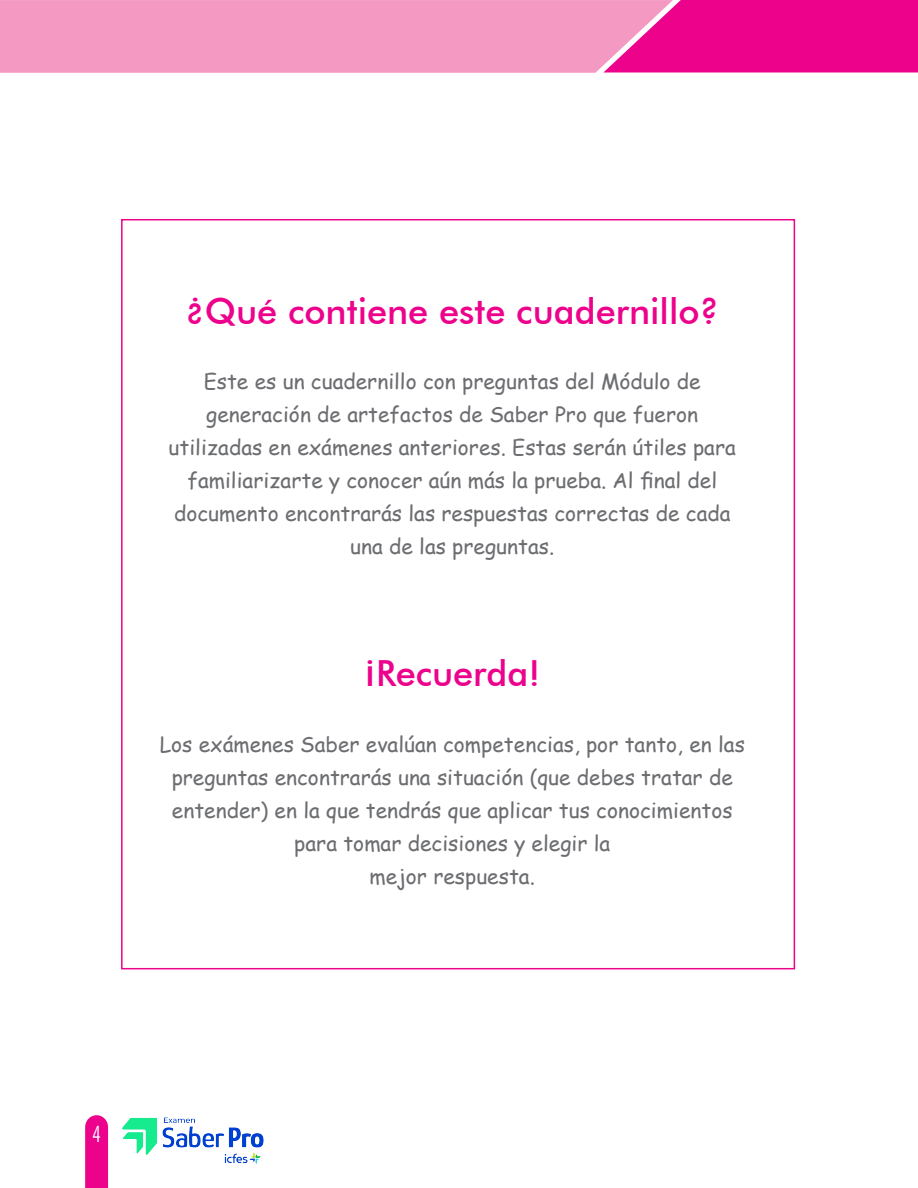
<style>
.page{position:relative;width:918px;height:1188px;background:#fff}
.page>*{position:absolute;margin:0;border:0;box-sizing:border-box;transform-origin:0 0}
.SUBTITULO{font:500 36px "Futura BT";color:#ed028c}
.texco_corrido{font:500 36px "Futura BT";color:#ed028c}
.t1{font:300 condensed 22.5px "Futura BT";color:#fff}
.texco_corrido-2{font:21px/33px "Comic Sans MS";color:#6c6d70;text-align:center}
</style>
<div class="page">
<svg style="left:85px;top:1115px;width:23px;height:73px;background:#ed0d91"></svg>
<div style="left:673px;top:0;width:245px;height:73px;background:#ed028c"></div>
<svg style="left:0;top:0;width:673px;height:73px;background:#f394c0"></svg>
<img style="left:123px;top:1117px;width:140px;height:46px">
<p class="SUBTITULO" style="left:185px;top:289px;width:535px">¿Qué contiene este cuadernillo?</p>
<p class="texco_corrido-2" style="left:169px;top:365px;width:569px">Este es un cuadernillo con preguntas del Módulo de generación de artefactos de Saber Pro que fueron utilizadas en exámenes anteriores. Estas serán útiles para familiarizarte y conocer aún más la prueba. Al final del documento encontrarás las respuestas correctas de cada una de las preguntas.</p>
<p class="texco_corrido" style="left:364px;top:652px;width:177px">¡Recuerda!</p>
<p class="texco_corrido-2" style="left:160px;top:728px;width:587px">Los exámenes Saber evalúan competencias, por tanto, en las preguntas encontrarás una situación (que debes tratar de entender) en la que tendrás que aplicar tus conocimientos para tomar decisiones y elegir la</p>
<p class="texco_corrido-2" style="left:370px;top:859px;width:167px">mejor respuesta.</p>
<p class="t1" style="left:92px;top:1120px;width:10px">4</p>
</div>
